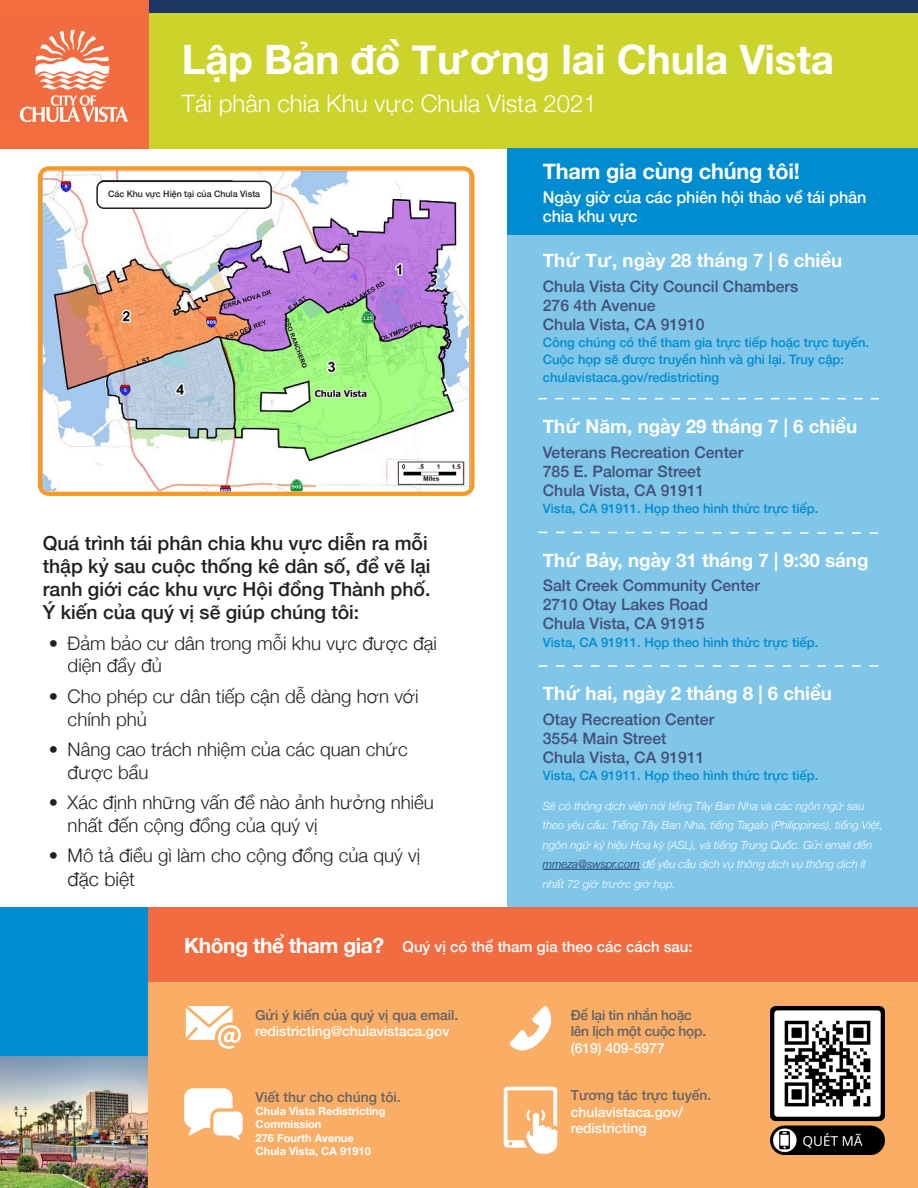
<style>
.page{position:relative;width:918px;height:1188px;background:#fff}
.page>*{position:absolute;margin:0;border:0;box-sizing:border-box;transform-origin:0 0}
.SECTION_TITLE{font:700 40.5px "Helvetica Neue";color:#fff}
.Bio_Name{font:300 24px "Helvetica Neue";color:#fff}
.t1{font:700 21.75px "Helvetica Neue";letter-spacing:-.01em;color:#fff}
.H3__B{font:700 21px "Helvetica Neue";letter-spacing:-.02em;color:#fff}
.t2{font:300 19.5px "Helvetica Neue";color:#231f20}
.Bio_Name-2{font:500 19.35px/23.2px "Helvetica Neue";color:#231f20}
.t3{font:300 18.75px/22.4px "Helvetica Neue";color:#231f20}
.Bio_Title{font:700 18.75px "Helvetica Neue";color:#fff}
.t4{font:500 16.35px/19.5px "Helvetica Neue";letter-spacing:-.01em;color:#fff}
.Bio_Title-2{font:500 15.9px/19px "Helvetica Neue";color:#434f78}
.Bio_Title-3{font:500 15px "Helvetica Neue";color:#fff}
.Bio_Title-4{font:500 13.8px/16.6px "Helvetica Neue";color:#fff}
.Bio_Title-5{font:500 13.8px/16.6px "Helvetica Neue";letter-spacing:-.02em;color:#636366}
.Bio_Title-6{font:500 13.8px "Helvetica Neue";color:#636366}
.Bio_Title-7{font:500 12.9px/17.2px "Helvetica Neue";color:#008cd1}
.Body{font:italic 300 11.25px/19.5px "Helvetica Neue";color:#fff}
.Bio_Title-8{font:700 11.1px/13.4px "Helvetica Neue";color:#fff}
.Bio_Name-3{font:500 8.85px "Helvetica Neue";color:#231f20}
.s1{color:#1b3565}
.s2{color:#636366}
.s3{color:#fff}
</style>
<div class="page">
<img style="left:0;top:1056px;width:148px;height:132px">
<div style="left:0;top:907px;width:150px;height:149px;background:#008cd1"></div>
<div style="left:508px;top:235px;width:410px;height:672px;background:#80c6e8"></div>
<div style="left:148px;top:8px;width:770px;height:141px;background:#ccd32a"></div>
<div style="left:148px;top:0;width:770px;height:12px;background:#1d3765"></div>
<div style="left:508px;top:149px;width:410px;height:86px;background:#008cd1"></div>
<svg style="left:538px;top:531px;width:341px;height:3px"></svg>
<svg style="left:539px;top:665px;width:339px;height:2px"></svg>
<hr style="left:543px;top:869px;width:97px;height:1px;background:#1b3565">
<svg style="left:539px;top:398px;width:340px;height:1px"></svg>
<div style="left:0;top:0;width:148px;height:148px;background:#f36d3f"></div>
<img style="left:19px;top:29px;width:109px;height:94px">
<img style="left:43px;top:171px;width:427px;height:320px">
<div style="left:38px;top:166px;width:437px;height:330px;border:4px solid #f79925;border-radius:9px"></div>
<div style="left:148px;top:971px;width:770px;height:217px;background:#faad65"></div>
<div style="left:148px;top:907px;width:770px;height:74px;background:#f26c42"></div>
<svg style="left:510px;top:1006px;width:42px;height:45px"></svg>
<svg style="left:504px;top:1087px;width:53px;height:67px"></svg>
<svg style="left:186px;top:1006px;width:55px;height:43px"></svg>
<svg style="left:184px;top:1088px;width:59px;height:52px"></svg>
<div style="left:97px;top:181px;width:174px;height:27px;background:#fff;border-radius:7px"></div>
<div style="left:96px;top:181px;width:176px;height:28px;border:2px solid #231f20;border-radius:7px"></div>
<img style="left:770px;top:1006px;width:114px;height:148px">
<p class="SECTION_TITLE" style="left:182px;top:28px;width:654px">Lập Bản đồ Tương lai Chula Vista</p>
<p class="Bio_Name" style="left:182px;top:84px;width:417px">Tái phân chia Khu vực Chula Vista 2021</p>
<p class="Bio_Name-3" style="left:108px;top:187px;width:154px">Các Khu vực Hiện tại của Chula Vista</p>
<p class="Bio_Name-2" style="left:43px;top:530px;width:389px">Quá trình tái phân chia khu vực diễn ra mỗi thập kỷ sau cuộc thống kê dân số, để vẽ lại ranh giới các khu vực Hội đồng Thành phố.<br>Ý kiến của quý vị sẽ giúp chúng tôi:</p>
<p class="t3" style="left:68px;top:631px;width:371px;text-indent:-19px">• Đảm bảo cư dân trong mỗi khu vực được đại diện đầy đủ</p>
<p class="t3" style="left:68px;top:684px;width:353px;text-indent:-19px">• Cho phép cư dân tiếp cận dễ dàng hơn với chính phủ</p>
<p class="t3" style="left:68px;top:737px;width:342px;text-indent:-19px">• Nâng cao trách nhiệm của các quan chức được bầu</p>
<p class="t3" style="left:68px;top:790px;width:368px;text-indent:-19px">• Xác định những vấn đề nào ảnh hưởng nhiều nhất đến cộng đồng của quý vị</p>
<p class="t3" style="left:49px;top:843px;width:373px">• Mô tả điều gì làm cho cộng đồng của quý vị</p>
<p class="t2" style="left:68px;top:863px;width:69px">đặc biệt</p>
<h3 class="t1" style="left:543px;top:154px;width:259px">Tham gia cùng chúng tôi!</h3>
<h3 class="t4" style="left:543px;top:186px;width:325px">Ngày giờ của các phiên hội thảo về tái phân chia khu vực</h3>
<p class="Bio_Title" style="left:543px;top:246px;width:301px">Thứ Tư, ngày 28 tháng 7 | 6 chiều</p>
<p class="Bio_Title-2" style="left:543px;top:275px;width:257px">Chula Vista City Council Chambers<br>276 4th Avenue<br>Chula Vista, CA 91910</p>
<p class="Bio_Title-7" style="left:543px;top:333px;width:328px">Công chúng có thể tham gia trực tiếp hoặc trực tuyến.<br>Cuộc họp sẽ được truyền hình và ghi lại. Truy cập: chulavistaca.gov/redistricting</p>
<p class="Bio_Title" style="left:543px;top:412px;width:316px">Thứ Năm, ngày 29 tháng 7 | 6 chiều</p>
<p class="Bio_Title-2" style="left:543px;top:441px;width:202px">Veterans Recreation Center<br>785 E. Palomar Street<br>Chula Vista, CA 91911</p>
<p class="Bio_Title-7" style="left:543px;top:499px;width:277px">Vista, CA 91911. Họp theo hình thức trực tiếp.</p>
<p class="Bio_Title" style="left:543px;top:545px;width:327px">Thứ Bảy, ngày 31 tháng 7 | 9:30 sáng</p>
<p class="Bio_Title-2" style="left:543px;top:575px;width:219px">Salt Creek Community Center<br>2710 Otay Lakes Road<br>Chula Vista, CA 91915</p>
<p class="Bio_Title-7" style="left:543px;top:632px;width:277px">Vista, CA 91911. Họp theo hình thức trực tiếp.</p>
<p class="Bio_Title" style="left:543px;top:679px;width:291px">Thứ hai, ngày 2 tháng 8 | 6 chiều</p>
<p class="Bio_Title-2" style="left:543px;top:709px;width:173px">Otay Recreation Center<br>3554 Main Street<br>Chula Vista, CA 91911</p>
<p class="Bio_Title-7" style="left:543px;top:766px;width:277px">Vista, CA 91911. Họp theo hình thức trực tiếp.</p>
<p class="Body" style="left:543px;top:795px;width:342px">Sẽ có thông dịch viên nói tiếng Tây Ban Nha và các ngôn ngữ sau theo yêu cầu: Tiếng Tây Ban Nha, tiếng Tagalo (Philippines), tiếng Việt, ngôn ngữ ký hiệu Hoa kỳ (ASL), và tiếng Trung Quốc. Gửi email đến <span class="s1">mmeza@swspr.com</span> để yêu cầu dịch vụ thông dịch vụ thông dịch ít nhất 72 giờ trước giờ họp.</p>
<p class="H3__B" style="left:184px;top:929px;width:202px">Không thể tham gia?</p>
<p class="Bio_Title-3" style="left:403px;top:934px;width:292px">Quý vị có thể tham gia theo các cách sau:</p>
<p class="Bio_Title-4" style="left:255px;top:1005px;width:205px"><span class="s2">Gửi ý kiến của quý vị qua email. </span>redistricting@chulavistaca.gov</p>
<p class="Bio_Title-6" style="left:256px;top:1086px;width:147px">Viết thư cho chúng tôi.</p>
<p class="Bio_Title-8" style="left:256px;top:1105px;width:131px">Chula Vista Redistricting<br>Commission</p>
<p class="Bio_Title-8" style="left:256px;top:1131px;width:100px">276 Fourth Avenue</p>
<p class="Bio_Title-8" style="left:256px;top:1145px;width:117px">Chula Vista, CA 91910</p>
<p class="Bio_Title-5" style="left:571px;top:1005px;width:137px">Để lại tin nhắn hoặc lên lịch một cuộc họp. <span class="s3">(619) 409-5977</span></p>
<p class="Bio_Title-4" style="left:571px;top:1086px;width:142px"><span class="s2">Tương tác trực tuyến. </span>chulavistaca.gov/ redistricting</p>
</div>
